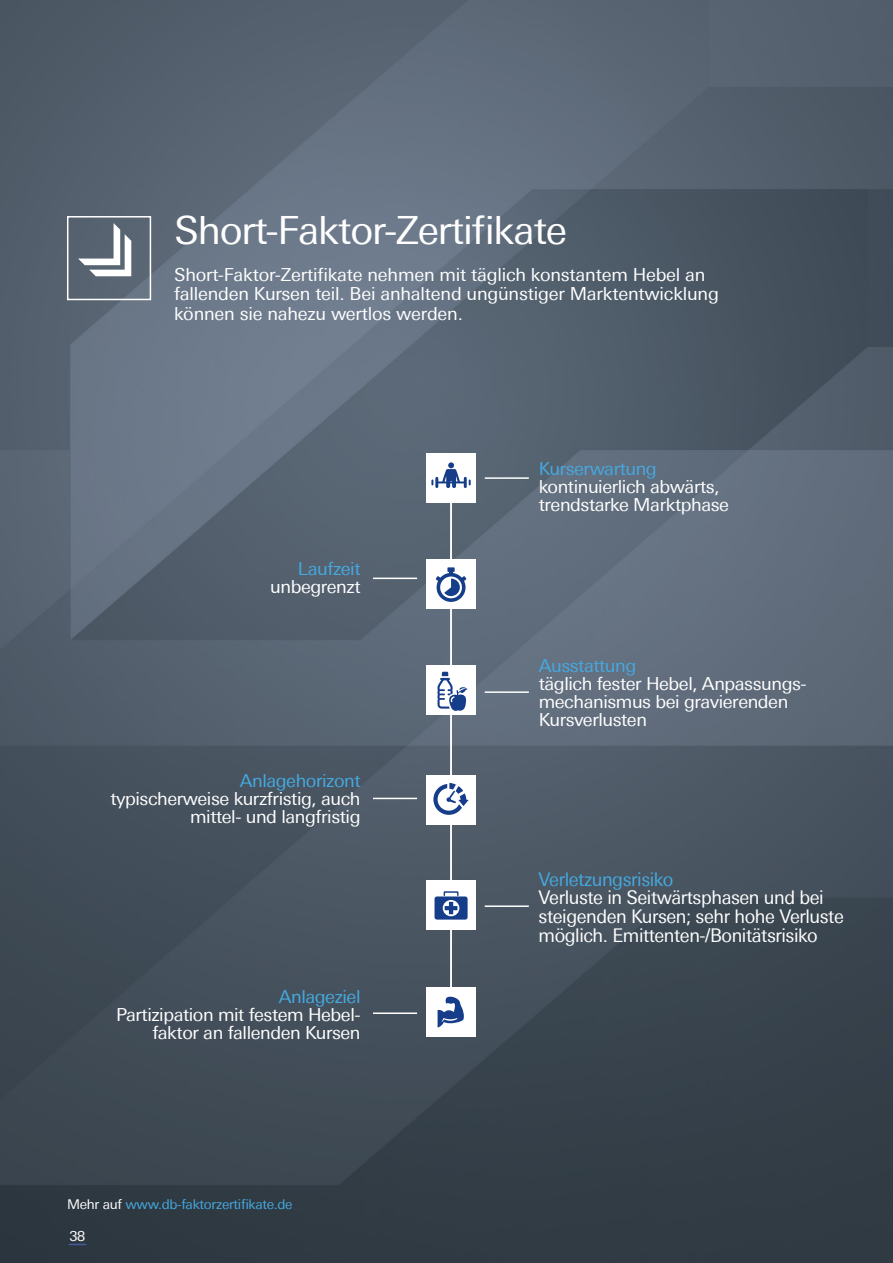
<style>
.page{position:relative;width:893px;height:1263px;background:#fff}
.page>*{position:absolute;margin:0;border:0;box-sizing:border-box;transform-origin:0 0}
.t1{font:39px "Univers Deutsche Bank";letter-spacing:-.03em;color:#fff}
.t2{font:18.9px/18.9px "Univers Deutsche Bank";letter-spacing:-.025em;color:#fff;scale:.95 1}
.t3{font:18.9px "Univers Deutsche Bank";letter-spacing:-.025em;color:#45a9e0;scale:.95 1}
.t4{font:18px/18px "Univers Deutsche Bank";letter-spacing:-.025em;color:#fff}
.t5{font:18px "Univers Deutsche Bank";letter-spacing:-.025em;color:#45a9e0}
.t6{font:14.4px "Univers Deutsche Bank Mod";color:#fff}
.t7{font:13.5px "Univers Deutsche Bank";letter-spacing:-.025em;color:#45a9e0}
.s1{color:#fff}
</style>
<div class="page">
<img style="left:0;top:0;width:893px;height:1263px">
<svg style="left:69px;top:1244px;width:17px;height:1px"></svg>
<div style="left:427px;top:453px;width:49px;height:50px;background:#fff"></div>
<div style="left:427px;top:559px;width:49px;height:50px;background:#fff"></div>
<div style="left:427px;top:665px;width:49px;height:50px;background:#fff"></div>
<div style="left:427px;top:775px;width:49px;height:50px;background:#fff"></div>
<div style="left:427px;top:881px;width:49px;height:49px;background:#fff"></div>
<div style="left:427px;top:987px;width:49px;height:50px;background:#fff"></div>
<svg style="left:78px;top:223px;width:53px;height:53px"></svg>
<hr style="left:450px;top:461px;width:2px;height:576px;background:#fff">
<svg style="left:436px;top:567px;width:30px;height:35px"></svg>
<svg style="left:438px;top:997px;width:26px;height:30px"></svg>
<svg style="left:433px;top:783px;width:36px;height:32px"></svg>
<svg style="left:435px;top:891px;width:33px;height:28px"></svg>
<svg style="left:437px;top:672px;width:31px;height:39px"></svg>
<hr style="left:485px;top:477px;width:44px;height:2px;background:#fff">
<hr style="left:373px;top:578px;width:44px;height:1px;background:#fff">
<hr style="left:485px;top:691px;width:44px;height:2px;background:#fff">
<hr style="left:485px;top:905px;width:44px;height:2px;background:#fff">
<hr style="left:373px;top:798px;width:44px;height:1px;background:#fff">
<hr style="left:373px;top:1012px;width:44px;height:2px;background:#fff">
<svg style="left:431px;top:462px;width:40px;height:26px"></svg>
<div style="left:67px;top:216px;width:84px;height:84px;border:2px solid #fff"></div>
<h1 class="t1" style="left:174px;top:208px;width:395px">Short-Faktor-Zertifikate</h1>
<p class="t4" style="left:174px;top:265px;width:546px;line-height:19.5px">Short-Faktor-Zertifikate nehmen mit täglich konstantem Hebel an fallenden Kursen teil. Bei anhaltend ungünstiger Marktentwicklung können sie nahezu wertlos werden.</p>
<p class="t5" style="left:298px;top:559px;width:64px">Laufzeit</p>
<p class="t4" style="left:270px;top:578px;width:92px">unbegrenzt</p>
<p class="t5" style="left:240px;top:771px;width:122px">Anlagehorizont</p>
<p class="t4" style="left:110px;top:790px;width:252px;text-align:right">typischerweise kurzfristig, auch mittel- und langfristig</p>
<p class="t5" style="left:279px;top:986px;width:83px">Anlageziel</p>
<p class="t4" style="left:116px;top:1005px;width:246px;text-align:right">Partizipation mit festem Hebel&shy;faktor an fallenden Kursen</p>
<p class="t7" style="left:67px;top:1196px;width:227px"><span class="s1">Mehr auf</span> www.db-faktorzertifikate.de</p>
<p class="t6" style="left:70px;top:1227px;width:17px">38</p>
<p class="t5" style="left:539px;top:458px;width:120px">Kurserwartung</p>
<p class="t4" style="left:539px;top:477px;width:192px">kontinuierlich abwärts, trendstarke Marktphase</p>
<p class="t5" style="left:539px;top:655px;width:99px">Ausstattung</p>
<p class="t4" style="left:539px;top:674px;width:269px">täglich fester Hebel, Anpassungs&shy;mechanismus bei gravierenden<br>Kursverlusten</p>
<p class="t3" style="left:539px;top:868px;width:143px">Verletzungsrisiko</p>
<p class="t2" style="left:539px;top:888px;width:323px">Verluste in Seitwärtsphasen und bei steigenden Kursen; sehr hohe Verluste möglich. Emittenten-/Bonitätsrisiko</p>
</div>
